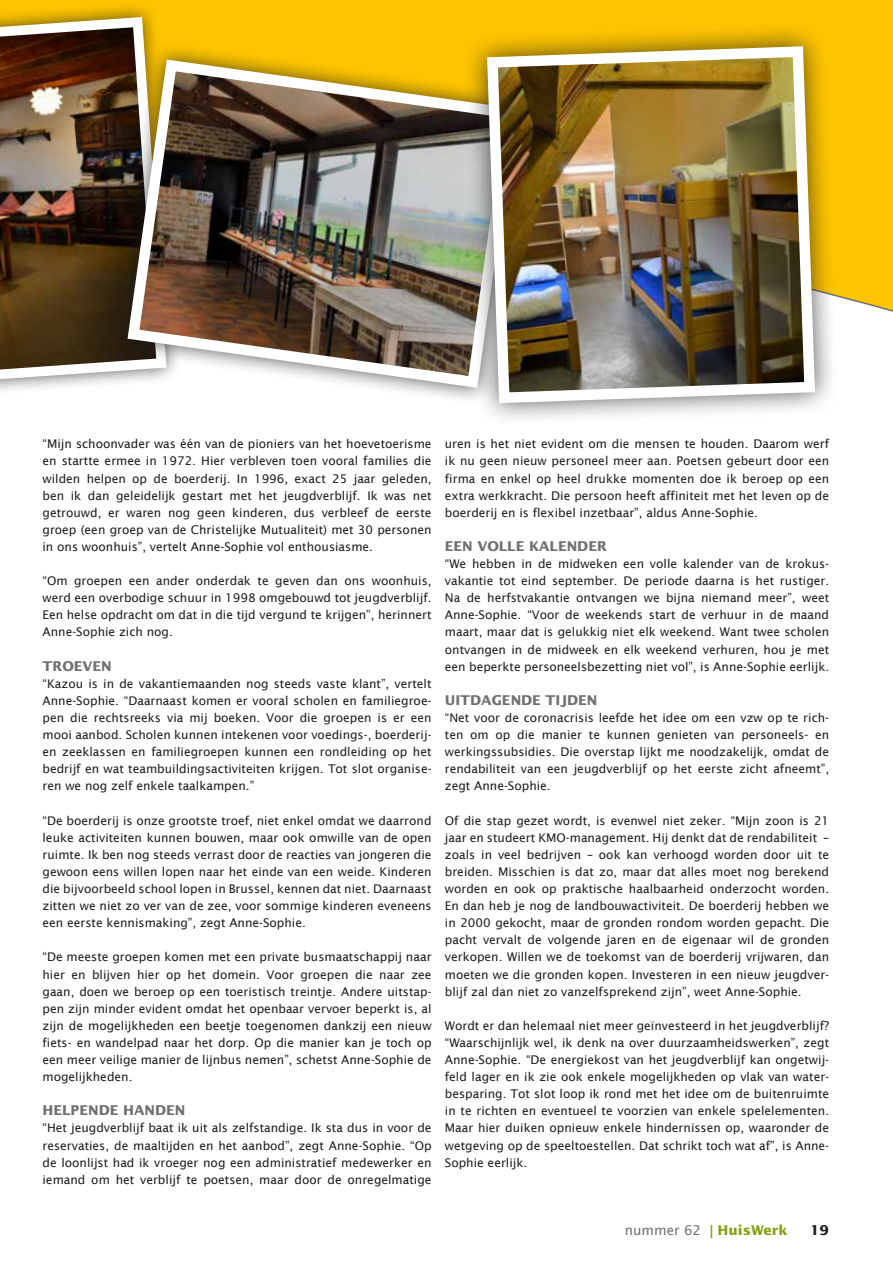
<style>
.page{position:relative;width:893px;height:1263px;background:#fff}
.page>*{position:absolute;margin:0;border:0;box-sizing:border-box;transform-origin:0 0}
.t1{font:700 13.5px "Lucida Sans Std";color:#70706f}
.t2{font:700 13.5px "Lucida Sans Std";color:#85a214}
.t3{font:700 13.5px "Lucida Sans Std";color:#1d1d1b}
.t4{font:12px/17.1px "Lucida Sans";color:#1d1d1b;text-align:justify}
.s1{font-family:"Lucida Sans";font-weight:400;color:#70706f}
</style>
<div class="page">
<div style="left:0;top:0;width:893px;height:312px;background:#fdc400"></div>
<div style="left:0;top:2px;width:182px;height:411px;background:#1d1d1b;opacity:.75"></div>
<img style="left:0;top:12px;width:172px;height:391px">
<div style="left:110px;top:42px;width:424px;height:363px;background:#1d1d1b;opacity:.75"></div>
<img style="left:122px;top:54px;width:342px;height:340px">
<div style="left:464px;top:23px;width:374px;height:403px;background:#1d1d1b;opacity:.75"></div>
<img style="left:482px;top:41px;width:338px;height:368px">
<p class="t4" style="left:43px;top:435px;width:391px">“Mijn schoonvader was één van de pioniers van het hoevetoerisme en startte ermee in 1972. Hier verbleven toen vooral families die wilden helpen op de boerderij. In 1996, exact 25 jaar geleden, ben ik dan geleidelijk gestart met het jeugdverblijf. Ik was net getrouwd, er waren nog geen kinderen, dus verbleef de eerste groep (een groep van de Christelijke Mutualiteit) met 30 personen in ons woonhuis”, vertelt Anne-Sophie vol enthousiasme.</p>
<p class="t4" style="left:43px;top:572px;width:391px">“Om groepen een ander onderdak te geven dan ons woonhuis, werd een overbodige schuur in 1998 omgebouwd tot jeugdverblijf.<br>Een helse opdracht om dat in die tijd vergund te krijgen”, herinnert Anne-Sophie zich nog.</p>
<p class="t1" style="left:43px;top:658px;width:71px">TROEVEN</p>
<p class="t4" style="left:43px;top:675px;width:391px">“Kazou is in de vakantiemaanden nog steeds vaste klant”, vertelt Anne-Sophie. “Daarnaast komen er vooral scholen en familiegroe&shy;pen die rechtsreeks via mij boeken. Voor die groepen is er een mooi aanbod. Scholen kunnen intekenen voor voedings-, boerderij&shy;en zeeklassen en familiegroepen kunnen een rondleiding op het bedrijf en wat teambuildingsactiviteiten krijgen. Tot slot organise&shy;ren we nog zelf enkele taalkampen.”</p>
<p class="t4" style="left:43px;top:812px;width:391px">“De boerderij is onze grootste troef, niet enkel omdat we daarrond leuke activiteiten kunnen bouwen, maar ook omwille van de open ruimte. Ik ben nog steeds verrast door de reacties van jongeren die gewoon eens willen lopen naar het einde van een weide. Kinderen die bijvoorbeeld school lopen in Brussel, kennen dat niet. Daarnaast zitten we niet zo ver van de zee, voor sommige kinderen eveneens een eerste kennismaking”, zegt Anne-Sophie.</p>
<p class="t4" style="left:43px;top:948px;width:391px">“De meeste groepen komen met een private busmaatschappij naar hier en blijven hier op het domein. Voor groepen die naar zee gaan, doen we beroep op een toeristisch treintje. Andere uitstap&shy;pen zijn minder evident omdat het openbaar vervoer beperkt is, al zijn de mogelijkheden een beetje toegenomen dankzij een nieuw fiets- en wandelpad naar het dorp. Op die manier kan je toch op een meer veilige manier de lijnbus nemen”, schetst Anne-Sophie de mogelijkheden.</p>
<p class="t1" style="left:43px;top:1103px;width:144px">HELPENDE HANDEN</p>
<p class="t4" style="left:43px;top:1119px;width:391px">“Het jeugdverblijf baat ik uit als zelfstandige. Ik sta dus in voor de reservaties, de maaltijden en het aanbod”, zegt Anne-Sophie. “Op de loonlijst had ik vroeger nog een administratief medewerker en iemand om het verblijf te poetsen, maar door de onregelmatige</p>
<p class="t4" style="left:445px;top:435px;width:386px">uren is het niet evident om die mensen te houden. Daarom werf ik nu geen nieuw personeel meer aan. Poetsen gebeurt door een firma en enkel op heel drukke momenten doe ik beroep op een extra werkkracht. Die persoon heeft affiniteit met het leven op de boerderij en is flexibel inzetbaar”, aldus Anne-Sophie.</p>
<p class="t1" style="left:445px;top:538px;width:164px">EEN VOLLE KALENDER</p>
<p class="t4" style="left:445px;top:555px;width:386px">“We hebben in de midweken een volle kalender van de krokus&shy;vakantie tot eind september. De periode daarna is het rustiger.<br>Na de herfstvakantie ontvangen we bijna niemand meer”, weet Anne-Sophie. “Voor de weekends start de verhuur in de maand maart, maar dat is gelukkig niet elk weekend. Want twee scholen ontvangen in de midweek en elk weekend verhuren, hou je met een beperkte personeelsbezetting niet vol”, is Anne-Sophie eerlijk.</p>
<p class="t1" style="left:445px;top:692px;width:154px">UITDAGENDE TIJDEN</p>
<p class="t4" style="left:445px;top:709px;width:386px">“Net voor de coronacrisis leefde het idee om een vzw op te rich&shy;ten om op die manier te kunnen genieten van personeels- en werkingssubsidies. Die overstap lijkt me noodzakelijk, omdat de rendabiliteit van een jeugdverblijf op het eerste zicht afneemt”, zegt Anne-Sophie.</p>
<p class="t4" style="left:445px;top:812px;width:386px">Of die stap gezet wordt, is evenwel niet zeker. “Mijn zoon is 21 jaar en studeert KMO-management. Hij denkt dat de rendabiliteit – zoals in veel bedrijven – ook kan verhoogd worden door uit te breiden. Misschien is dat zo, maar dat alles moet nog berekend worden en ook op praktische haalbaarheid onderzocht worden.<br>En dan heb je nog de landbouwactiviteit. De boerderij hebben we in 2000 gekocht, maar de gronden rondom worden gepacht. Die pacht vervalt de volgende jaren en de eigenaar wil de gronden verkopen. Willen we de toekomst van de boerderij vrijwaren, dan moeten we die gronden kopen. Investeren in een nieuw jeugdver&shy;blijf zal dan niet zo vanzelfsprekend zijn”, weet Anne-Sophie.</p>
<p class="t4" style="left:445px;top:1017px;width:386px">Wordt er dan helemaal niet meer geïnvesteerd in het jeugdverblijf? “Waarschijnlijk wel, ik denk na over duurzaamheidswerken”, zegt Anne-Sophie. “De energiekost van het jeugdverblijf kan ongetwij&shy;feld lager en ik zie ook enkele mogelijkheden op vlak van water&shy;besparing. Tot slot loop ik rond met het idee om de buitenruimte in te richten en eventueel te voorzien van enkele spelelementen.<br>Maar hier duiken opnieuw enkele hindernissen op, waaronder de wetgeving op de speeltoestellen. Dat schrikt toch wat af”, is Anne-Sophie eerlijk.</p>
<p class="t2" style="left:625px;top:1222px;width:165px"><span class="s1">nummer 62</span> | HuisWerk</p>
<p class="t3" style="left:810px;top:1222px;width:20px">19</p>
</div>
